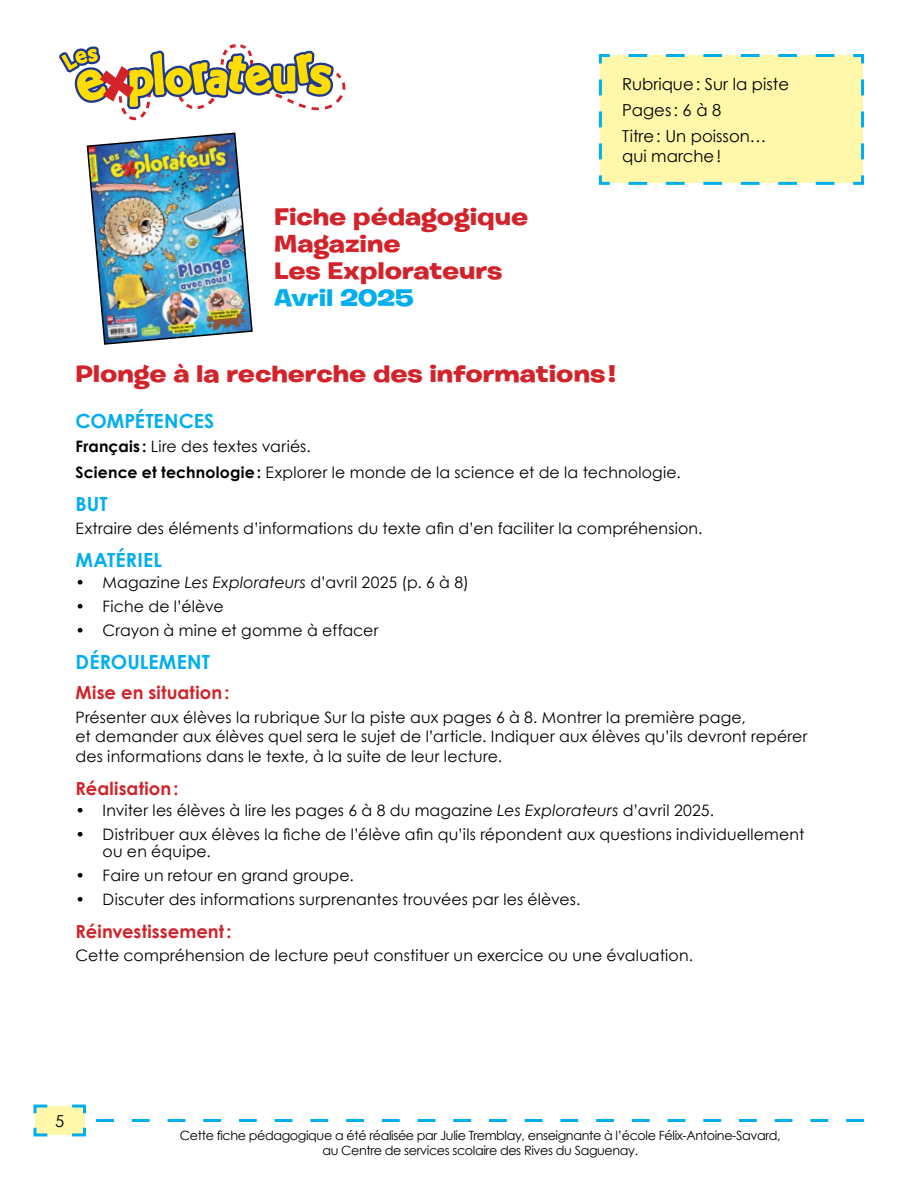
<style>
.page{position:relative;width:918px;height:1188px;background:#fff}
.page>*{position:absolute;margin:0;border:0;box-sizing:border-box;transform-origin:0 0}
.t1{font:700 24px/27px "Burbank Big Wide";color:#d2232a}
.t2{font:700 24px "Burbank Big Wide";color:#00aeef}
.t3{font:700 19.5px "Century Gothic";letter-spacing:.005em;color:#00aeef}
.t4{font:700 18px "Century Gothic";letter-spacing:.005em;color:#d2232a}
.t5{font:16.5px/26.2px "Century Gothic";color:#000}
.t6{font:15.75px/19.5px "Century Gothic";letter-spacing:.01em;color:#000}
.t7{font:12.75px/15px "Century Gothic";letter-spacing:-.03em;color:#000;text-align:center}
.s1{font-weight:700}
.s2{font-style:italic}
</style>
<div class="page">
<img style="left:59px;top:44px;width:287px;height:301px">
<svg style="left:33px;top:1104px;width:53px;height:33px;background:#dceebc"></svg>
<svg style="left:96px;top:1119px;width:768px;height:3px"></svg>
<div style="left:598px;top:54px;width:266px;height:131px;background:#fff8aa"></div>
<h1 class="t1" style="left:274px;top:204px;width:256px">Fiche pédagogique<br>Magazine<br>Les Explorateurs</h1>
<h1 class="t2" style="left:274px;top:283px;width:141px">Avril 2025</h1>
<p class="t5" style="left:622px;top:70px;width:168px">Rubrique: Sur la piste<br>Pages: 6 à 8<br>Titre: Un poisson…</p>
<p class="t5" style="left:622px;top:142px;width:101px">qui marche!</p>
<h1 class="t1" style="left:76px;top:360px;width:542px">Plonge à la recherche des informations!</h1>
<p class="t3" style="left:76px;top:409px;width:140px">COMPÉTENCES</p>
<p class="t6" style="left:76px;top:433px;width:607px;line-height:26.2px"><span class="s1">Français :</span> Lire des textes variés.<br><span class="s1">Science et technologie:</span> Explorer le monde de la science et de la technologie.</p>
<p class="t3" style="left:76px;top:492px;width:34px">BUT</p>
<p class="t6" style="left:76px;top:519px;width:628px">Extraire des éléments d’informations du texte afin d’en faciliter la compréhension.</p>
<p class="t3" style="left:76px;top:548px;width:88px">MATÉRIEL</p>
<p class="t6" style="left:76px;top:573px;width:395px">• Magazine <span class="s2">Les Explorateurs</span> d’avril 2025 (p. 6 à 8)</p>
<p class="t6" style="left:76px;top:597px;width:150px">• Fiche de l’élève</p>
<p class="t6" style="left:76px;top:621px;width:304px">• Crayon à mine et gomme à effacer</p>
<p class="t3" style="left:76px;top:650px;width:136px">DÉROULEMENT</p>
<p class="t4" style="left:76px;top:681px;width:155px">Mise en situation:</p>
<p class="t6" style="left:76px;top:707px;width:733px">Présenter aux élèves la rubrique Sur la piste aux pages 6 à 8. Montrer la première page,<br>et demander aux élèves quel sera le sujet de l’article. Indiquer aux élèves qu’ils devront repérer des informations dans le texte, à la suite de leur lecture.</p>
<p class="t4" style="left:76px;top:777px;width:104px">Réalisation:</p>
<p class="t6" style="left:76px;top:800px;width:640px">• Inviter les élèves à lire les pages 6 à 8 du magazine <span class="s2">Les Explorateurs</span> d’avril 2025.</p>
<p class="t6" style="left:103px;top:825px;width:703px;line-height:17.2px;text-indent:-27px">• Distribuer aux élèves la fiche de l’élève afin qu’ils répondent aux questions individuellement ou en équipe.</p>
<p class="t6" style="left:76px;top:865px;width:280px">• Faire un retour en grand groupe.</p>
<p class="t6" style="left:76px;top:889px;width:506px">• Discuter des informations surprenantes trouvées par les élèves.</p>
<p class="t4" style="left:76px;top:920px;width:157px">Réinvestissement:</p>
<p class="t6" style="left:76px;top:945px;width:619px">Cette compréhension de lecture peut constituer un exercice ou une évaluation.</p>
<p class="t5" style="left:55px;top:1107px;width:11px">5</p>
<p class="t7" style="left:180px;top:1128px;width:602px">Cette fiche pédagogique a été réalisée par Julie Tremblay, enseignante à l’école Félix-Antoine-Savard, au Centre de services scolaire des Rives du Saguenay.</p>
</div>
